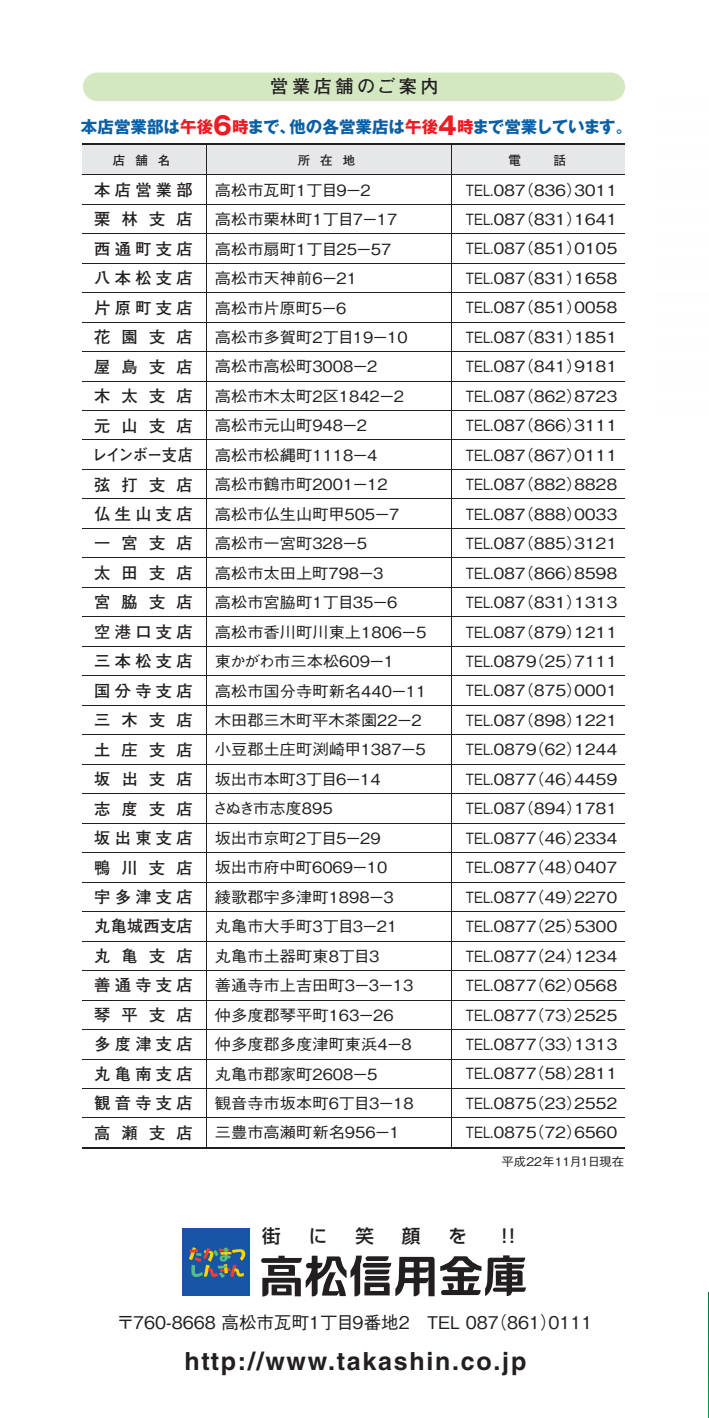
<style>
.page{position:relative;width:709px;height:1418px;background:#fff}
.page>*{position:absolute;margin:0;border:0;box-sizing:border-box;transform-origin:0 0}
.t1{font:700 25px "Helvetica LT Std";letter-spacing:.07em;color:#231f20}
.t2{font:18.5px "Shin Go Pro Medium 90 pv RKSJ H";color:#231f20}
.t3{font:18.25px "Futo Go B101 Pro Bold 90 pv RKSJ H";letter-spacing:.2em;color:#231f20}
.t4{font:17.5px "Gothic BBB Pro Medium 90 pv RKSJ H";color:#231f20}
.t5{font:16.5px "Gothic MB101 Pro Bold 90 pv RKSJ H";color:#0b5fa4}
.t6{font:16.25px/29.5px "Futo Go B101 Pro Bold 90 pv RKSJ H";letter-spacing:.265em;color:#231f20;text-align:justify}
.t7{font:15.5px/29.5px "Gothic BBB Pro Medium 90 pv RKSJ H";letter-spacing:-.075em;color:#231f20;text-align:justify;scale:.84 1}
.t8{font:15.5px/29.5px "Gothic BBB Pro Medium 90 pv RKSJ H";letter-spacing:-.01em;color:#231f20;scale:1.05 1}
.t9{font:12.5px "Futo Go B101 Pro Bold 90 pv RKSJ H";letter-spacing:.8em;color:#231f20}
.t10{font:12px "Gothic BBB Pro Medium 90 pv RKSJ H";color:#231f20;scale:1.05 1}
.s1{color:#ed1c24}
.s2{font-size:24.75px;color:#ed1c24}
</style>
<div class="page">
<img style="left:708px;top:1292px;width:1px;height:125px">
<div style="left:82px;top:144px;width:543px;height:31px;background:#e6e7e8"></div>
<hr style="left:206px;top:144px;width:1px;height:1003px;background:#231f20">
<hr style="left:451px;top:144px;width:1px;height:1003px;background:#231f20">
<hr style="left:82px;top:1146px;width:543px;height:2px;background:#231f20">
<hr style="left:82px;top:1058px;width:543px;height:1px;background:#231f20">
<hr style="left:82px;top:1029px;width:543px;height:1px;background:#231f20">
<hr style="left:82px;top:999px;width:543px;height:1px;background:#231f20">
<hr style="left:82px;top:970px;width:543px;height:1px;background:#231f20">
<hr style="left:82px;top:940px;width:543px;height:1px;background:#231f20">
<hr style="left:82px;top:911px;width:543px;height:1px;background:#231f20">
<hr style="left:82px;top:881px;width:543px;height:1px;background:#231f20">
<hr style="left:82px;top:852px;width:543px;height:1px;background:#231f20">
<hr style="left:82px;top:822px;width:543px;height:1px;background:#231f20">
<hr style="left:82px;top:793px;width:543px;height:1px;background:#231f20">
<hr style="left:82px;top:763px;width:543px;height:1px;background:#231f20">
<hr style="left:82px;top:734px;width:543px;height:1px;background:#231f20">
<hr style="left:82px;top:705px;width:543px;height:1px;background:#231f20">
<hr style="left:82px;top:675px;width:543px;height:1px;background:#231f20">
<hr style="left:82px;top:646px;width:543px;height:1px;background:#231f20">
<hr style="left:82px;top:616px;width:543px;height:1px;background:#231f20">
<hr style="left:82px;top:587px;width:543px;height:1px;background:#231f20">
<hr style="left:82px;top:557px;width:543px;height:1px;background:#231f20">
<hr style="left:82px;top:528px;width:543px;height:1px;background:#231f20">
<hr style="left:82px;top:498px;width:543px;height:1px;background:#231f20">
<hr style="left:82px;top:469px;width:543px;height:1px;background:#231f20">
<hr style="left:82px;top:439px;width:543px;height:1px;background:#231f20">
<hr style="left:82px;top:410px;width:543px;height:1px;background:#231f20">
<hr style="left:82px;top:380px;width:543px;height:1px;background:#231f20">
<hr style="left:82px;top:351px;width:543px;height:1px;background:#231f20">
<hr style="left:82px;top:322px;width:543px;height:1px;background:#231f20">
<hr style="left:82px;top:292px;width:543px;height:1px;background:#231f20">
<hr style="left:82px;top:263px;width:543px;height:1px;background:#231f20">
<hr style="left:82px;top:233px;width:543px;height:1px;background:#231f20">
<hr style="left:82px;top:204px;width:543px;height:1px;background:#231f20">
<hr style="left:82px;top:1117px;width:543px;height:1px;background:#231f20">
<hr style="left:82px;top:1088px;width:543px;height:1px;background:#231f20">
<hr style="left:82px;top:144px;width:543px;height:1px;background:#231f20">
<hr style="left:82px;top:174px;width:543px;height:1px;background:#231f20">
<div style="left:83px;top:73px;width:542px;height:28px;background:#d3e8c1;border-radius:14px"></div>
<svg style="left:261px;top:1255px;width:173px;height:41px"></svg>
<svg style="left:440px;top:1255px;width:86px;height:41px"></svg>
<div style="left:183px;top:1228px;width:67px;height:68px;background:#1955a6"></div>
<svg style="left:189px;top:1247px;width:57px;height:30px"></svg>
<p class="t3" style="left:270px;top:80px;width:170px">営業店舗のご案内</p>
<p class="t5" style="left:81px;top:121px;width:553px">本店営業部は<span class="s1">午後</span><span class="s2">6</span><span class="s1">時</span>まで、他の各営業店は<span class="s1">午後</span><span class="s2">4</span><span class="s1">時</span>まで営業しています。</p>
<p class="t9" style="left:113px;top:156px;width:59px">店舗名</p>
<p class="t9" style="left:298px;top:156px;width:59px">所在地</p>
<p class="t9" style="left:508px;top:156px;width:59px">電　話</p>
<p class="t6" style="left:93px;top:177px;width:102px">本店営業部栗林支店西通町支店八本松支店片原町支店花園支店屋島支店木太支店元山支店レインボー支店弦打支店仏生山支店一宮支店太田支店宮脇支店空港口支店三本松支店国分寺支店三木支店土庄支店坂出支店志度支店坂出東支店鴨川支店宇多津支店丸亀城西支店丸亀支店善通寺支店琴平支店多度津支店丸亀南支店観音寺支店高瀬支店</p>
<p class="t8" style="left:212px;top:177px;width:208px">高松市瓦町１丁目９ー２<br>高松市栗林町１丁目７ー１７<br>高松市扇町１丁目２５ー５７<br>高松市天神前６ー２１<br>高松市片原町５ー６<br>高松市多賀町２丁目19ー10<br>高松市高松町３００８ー２<br>高松市木太町２区１８４２ー２<br>高松市元山町９４８ー２<br>高松市松縄町1118ー4<br>高松市鶴市町２００1ー１２<br>高松市仏生山町甲５０５ー７<br>高松市一宮町３２８ー５<br>高松市太田上町７９８ー３<br>高松市宮脇町１丁目３５ー６<br>高松市香川町川東上１８０６ー５東かがわ市三本松６０９ー１<br>高松市国分寺町新名４４０ー１１木田郡三木町平木茶園２２ー２小豆郡土庄町渕崎甲１３８７ー５坂出市本町３丁目６ー１４<br>さぬき市志度８９５<br>坂出市京町２丁目５ー２９<br>坂出市府中町６０６９ー１０<br>綾歌郡宇多津町１８９８ー３<br>丸亀市大手町3丁目3ー21<br>丸亀市土器町東８丁目３<br>善通寺市上吉田町３ー３ー１３仲多度郡琴平町１６３ー２６<br>仲多度郡多度津町東浜４ー８丸亀市郡家町2608ー5<br>観音寺市坂本町６丁目３ー１８三豊市高瀬町新名９５６ー1</p>
<p class="t7" style="left:466px;top:177px;width:185px">TEL.０８７（８３６）３０１１<br>TEL.０８７（８３１）１６４１<br>TEL.０８７（８５１）０１０５<br>TEL.０８７（８３１）１６５８<br>TEL.０８７（８５１）００５８<br>TEL.０８７（８３１）１８５１<br>TEL.０８７（８４１）９１８１<br>TEL.０８７（８６２）８７２３<br>TEL.０８７（８６６）３１１１<br>TEL.０８７（８６７）０１１１<br>TEL.０８７（８８２）８８２８<br>TEL.０８７（８８８）００３３<br>TEL.０８７（８８５）３１２１<br>TEL.０８７（８６６）８５９８<br>TEL.０８７（８３１）１３１３<br>TEL.０８７（８７９）１２１１<br>TEL.０８７９（２５）７１１１<br>TEL.０８７（８75）０００１<br>TEL.０８７（８９８）１２２１<br>TEL.０８７９（６２）１２４４<br>TEL.０８７７（４６）４４５９<br>TEL.０８７（８９４）１７８１<br>TEL.０８７７（４６）２３３４<br>TEL.０８７７（４８）０４０７<br>TEL.０８７７（４９）２２７０<br>TEL.０８７７（２５）５３００<br>TEL.０８７７（２４）１２３４<br>TEL.０８７７（６２）０５６８<br>TEL.０８７７（７３）２５２５<br>TEL.０８７７（３３）１３１３<br>TEL.０８７７（５８）２８１１<br>TEL.０８７５（２３）２５５２<br>TEL.０８７５（７２）６５６０</p>
<p class="t10" style="left:501px;top:1156px;width:118px">平成22年11月1日現在</p>
<p class="t2" style="left:262px;top:1229px;width:20px">街</p>
<p class="t2" style="left:309px;top:1229px;width:20px">に</p>
<p class="t2" style="left:355px;top:1229px;width:20px">笑</p>
<p class="t2" style="left:402px;top:1229px;width:20px">顔</p>
<p class="t2" style="left:448px;top:1229px;width:20px">を</p>
<p class="t2" style="left:495px;top:1229px;width:28px">！！</p>
<p class="t4" style="left:117px;top:1315px;width:477px">〒760-8668 高松市瓦町1丁目9番地2　TEL 087（861）0111</p>
<h1 class="t1" style="left:184px;top:1346px;width:343px">http://www.takashin.co.jp</h1>
</div>
